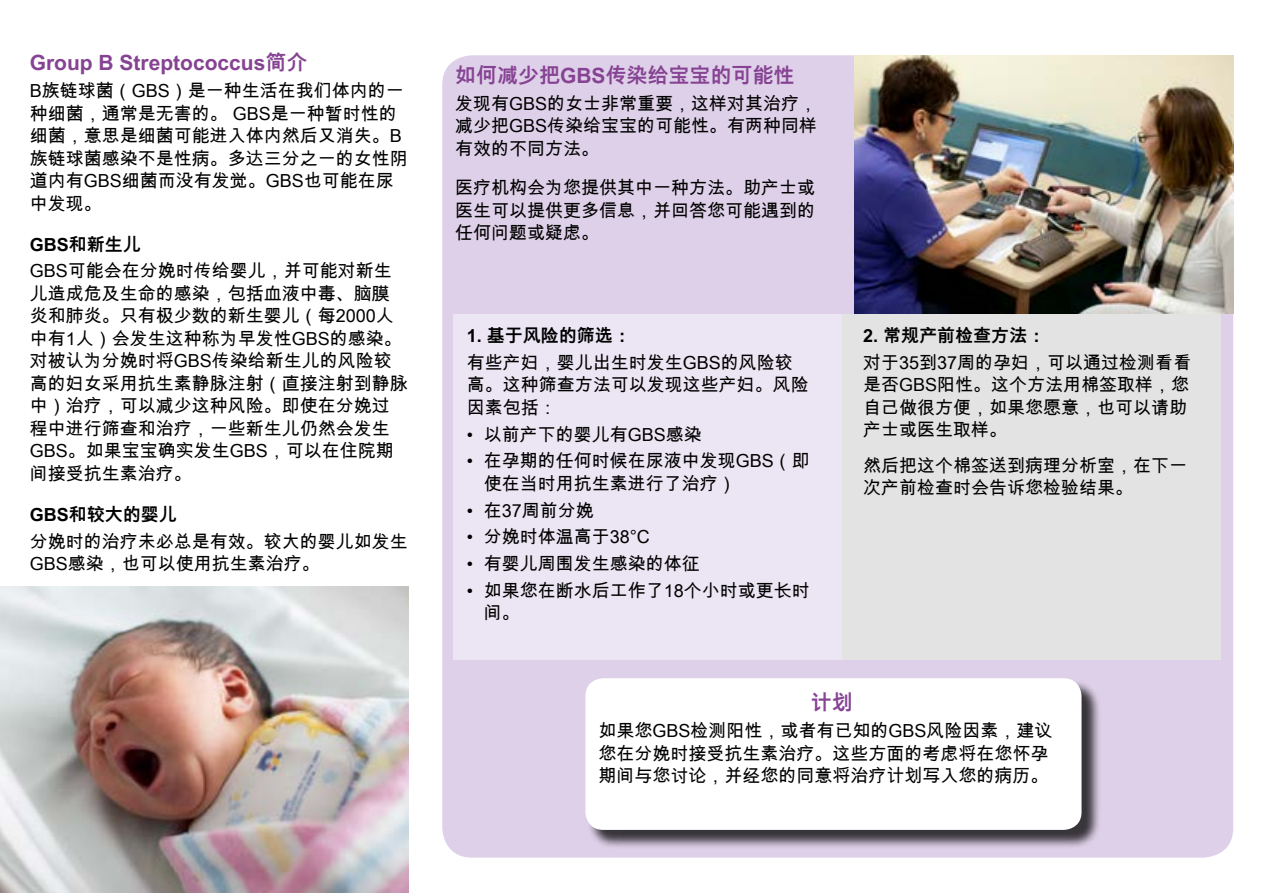
<style>
.page{position:relative;width:1263px;height:893px;background:#fff}
.page>*{position:absolute;margin:0;border:0;box-sizing:border-box;transform-origin:0 0}
.Head_colour{font:700 21px "Arial Unicode MS";color:#864393}
.Body{font:18px/22.5px "Arial Unicode MS";color:#000}
.bullet{font:18px/22.5px "Arial Unicode MS";color:#000}
.t1{font:700 18px "Arial Unicode MS";color:#000}
</style>
<div class="page">
<div style="left:442px;top:55px;width:791px;height:803px;background:#ded0e8;border-radius:30px"></div>
<div style="left:588px;top:681px;width:513px;height:168px;background:#000;opacity:.75"></div>
<div style="left:585px;top:678px;width:496px;height:152px;background:#fff;border-radius:18px"></div>
<img style="left:0;top:587px;width:408px;height:306px">
<div style="left:453px;top:314px;width:389px;height:346px;background:#ece5f3"></div>
<div style="left:842px;top:314px;width:378px;height:346px;background:#e3e3e3"></div>
<img style="left:855px;top:55px;width:378px;height:258px">
<p class="Head_colour" style="left:30px;top:47px;width:279px">Group B Streptococcus简介</p>
<p class="Body" style="left:30px;top:79px;width:379px">B族链球菌（GBS）是一种生活在我们体内的一种细菌，通常是无害的。 GBS是一种暂时性的细菌，意思是细菌可能进入体内然后又消失。B族链球菌感染不是性病。多达三分之一的女性阴道内有GBS细菌而没有发觉。GBS也可能在尿中发现。</p>
<p class="t1" style="left:30px;top:231px;width:113px">GBS和新生儿</p>
<p class="Body" style="left:30px;top:259px;width:379px">GBS可能会在分娩时传给婴儿，并可能对新生儿造成危及生命的感染，包括血液中毒、脑膜炎和肺炎。只有极少数的新生婴儿（每2000人中有1人）会发生这种称为早发性GBS的感染。对被认为分娩时将GBS传染给新生儿的风险较高的妇女采用抗生素静脉注射（直接注射到静脉中）治疗，可以减少这种风险。即使在分娩过程中进行筛查和治疗，一些新生儿仍然会发生<br>GBS。如果宝宝确实发生GBS，可以在住院期间接受抗生素治疗。</p>
<p class="t1" style="left:30px;top:501px;width:149px">GBS和较大的婴儿</p>
<p class="Body" style="left:30px;top:530px;width:379px">分娩时的治疗未必总是有效。较大的婴儿如发生<br>GBS感染，也可以使用抗生素治疗。</p>
<p class="Head_colour" style="left:455px;top:60px;width:341px">如何减少把GBS传染给宝宝的可能性</p>
<p class="Body" style="left:455px;top:92px;width:364px;text-align:justify">发现有GBS的女士非常重要，这样对其治疗，减少把GBS传染给宝宝的可能性。有两种同样有效的不同方法。</p>
<p class="Body" style="left:455px;top:176px;width:362px;text-align:justify">医疗机构会为您提供其中一种方法。助产士或医生可以提供更多信息，并回答您可能遇到的任何问题或疑虑。</p>
<p class="t1" style="left:467px;top:323px;width:166px">1. 基于风险的筛选：</p>
<p class="Body" style="left:467px;top:351px;width:344px">有些产妇，婴儿出生时发生GBS的风险较高。这种筛查方法可以发现这些产妇。风险因素包括：</p>
<p class="bullet" style="left:467px;top:423px;width:237px">• 以前产下的婴儿有GBS感染</p>
<p class="bullet" style="left:484px;top:449px;width:328px;text-indent:-17px">• 在孕期的任何时候在尿液中发现GBS（即使在当时用抗生素进行了治疗）</p>
<p class="bullet" style="left:467px;top:499px;width:129px">• 在37周前分娩</p>
<p class="bullet" style="left:467px;top:525px;width:185px">• 分娩时体温高于38°C</p>
<p class="bullet" style="left:467px;top:552px;width:235px">• 有婴儿周围发生感染的体征</p>
<p class="bullet" style="left:484px;top:579px;width:328px;text-indent:-17px">• 如果您在断水后工作了18个小时或更长时间。</p>
<p class="t1" style="left:863px;top:323px;width:184px">2. 常规产前检查方法：</p>
<p class="Body" style="left:863px;top:351px;width:330px">对于35到37周的孕妇，可以通过检测看看是否GBS阳性。这个方法用棉签取样，您自己做很方便，如果您愿意，也可以请助产士或医生取样。</p>
<p class="Body" style="left:863px;top:454px;width:325px">然后把这个棉签送到病理分析室，在下一次产前检查时会告诉您检验结果。</p>
<p class="Head_colour" style="left:811px;top:687px;width:43px">计划</p>
<p class="Body" style="left:598px;top:719px;width:456px">如果您GBS检测阳性，或者有已知的GBS风险因素，建议您在分娩时接受抗生素治疗。这些方面的考虑将在您怀孕期间与您讨论，并经您的同意将治疗计划写入您的病历。</p>
</div>
